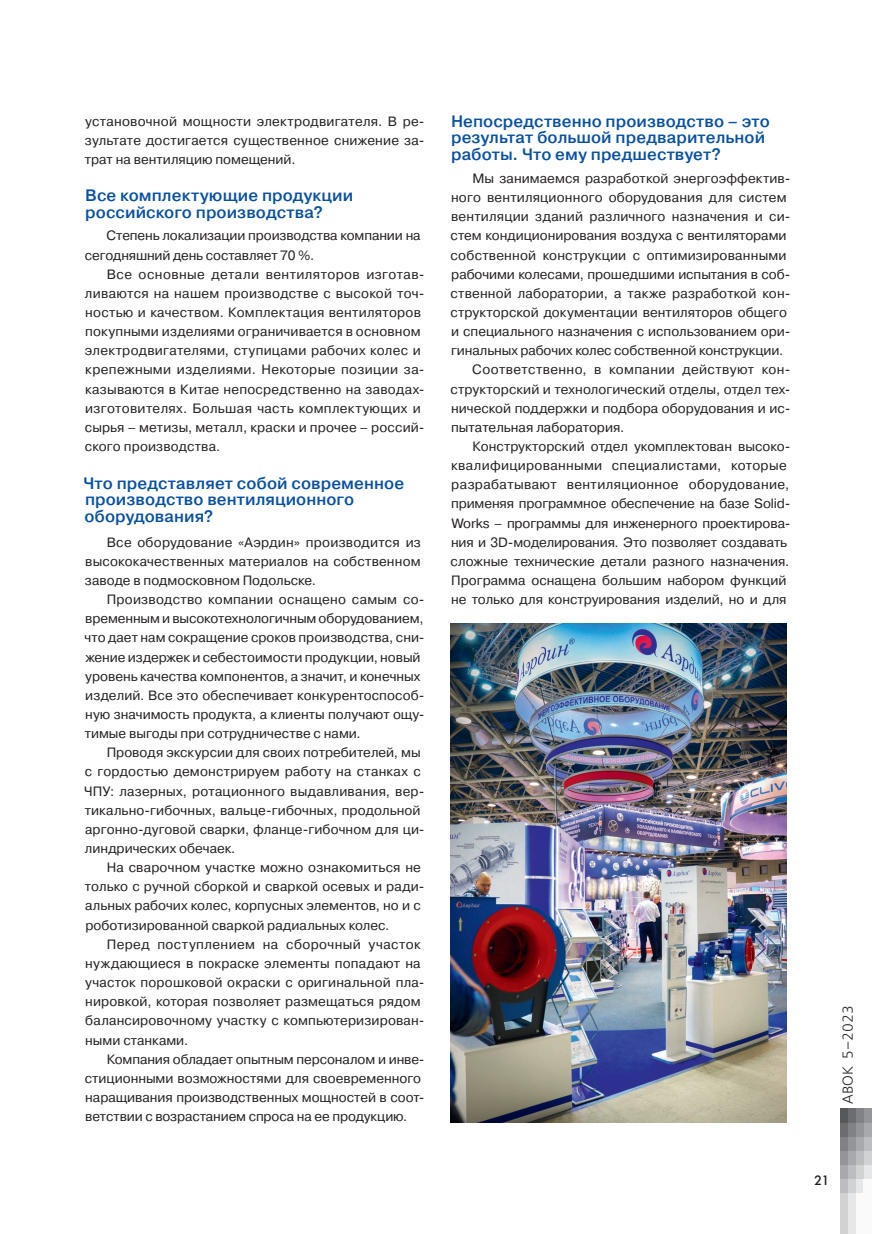
<style>
.page{position:relative;width:872px;height:1234px;background:#fff}
.page>*{position:absolute;margin:0;border:0;box-sizing:border-box;transform-origin:0 0}
.t1{font:500 16.5px/16.5px "Pragmatica";letter-spacing:.005em;color:#0850a3}
.t2{font:14.4px "Free Set Light C";color:#231f20}
.t3{font:13.5px/19.2px "Pragmatica";letter-spacing:.005em;color:#231f20}
.t4{font:13.5px "Pragmatica";letter-spacing:.025em;color:#231f20}
.t5{font:13.5px "Pragmatica";letter-spacing:.03em;color:#231f20}
.t6{font:13.5px "Futura Futuris C";color:#231f20}
</style>
<div class="page">
<div style="left:863px;top:1108px;width:9px;height:14px;background:#939598"></div>
<div style="left:863px;top:1122px;width:9px;height:14px;background:#a8a9ad"></div>
<div style="left:863px;top:1136px;width:9px;height:14px;background:#bcbdc0"></div>
<div style="left:863px;top:1150px;width:9px;height:15px;background:#d1d2d4"></div>
<div style="left:863px;top:1165px;width:9px;height:14px;background:#e6e7e9"></div>
<div style="left:855px;top:1108px;width:8px;height:14px;background:#808285"></div>
<div style="left:855px;top:1122px;width:8px;height:14px;background:#939598"></div>
<div style="left:855px;top:1136px;width:8px;height:14px;background:#a8a9ad"></div>
<div style="left:855px;top:1150px;width:8px;height:15px;background:#bcbdc0"></div>
<div style="left:855px;top:1165px;width:8px;height:14px;background:#d1d2d4"></div>
<div style="left:855px;top:1179px;width:8px;height:14px;background:#e6e7e9"></div>
<div style="left:848px;top:1108px;width:7px;height:14px;background:#6c6d70"></div>
<div style="left:848px;top:1122px;width:7px;height:14px;background:#808285"></div>
<div style="left:848px;top:1136px;width:7px;height:14px;background:#939598"></div>
<div style="left:848px;top:1150px;width:7px;height:15px;background:#a8a9ad"></div>
<div style="left:848px;top:1165px;width:7px;height:14px;background:#bcbdc0"></div>
<div style="left:848px;top:1179px;width:7px;height:14px;background:#d1d2d4"></div>
<div style="left:840px;top:1108px;width:8px;height:14px;background:#57585a"></div>
<div style="left:840px;top:1122px;width:8px;height:14px;background:#6c6d70"></div>
<div style="left:840px;top:1136px;width:8px;height:14px;background:#808285"></div>
<div style="left:840px;top:1150px;width:8px;height:15px;background:#939598"></div>
<div style="left:840px;top:1165px;width:8px;height:14px;background:#a8a9ad"></div>
<div style="left:840px;top:1179px;width:8px;height:14px;background:#bcbdc0"></div>
<div style="left:863px;top:1179px;width:9px;height:54px;background:#fafafa"></div>
<div style="left:855px;top:1193px;width:8px;height:40px;background:#fafafa"></div>
<div style="left:848px;top:1193px;width:7px;height:40px;background:#e6e7e9"></div>
<div style="left:840px;top:1193px;width:8px;height:40px;background:#d1d2d4"></div>
<img style="left:451px;top:623px;width:336px;height:498px">
<p class="t3" style="left:85px;top:111px;width:341px;text-align:justify">установочной мощности электродвигателя. В ре&shy;зультате достигается существенное снижение за&shy;трат на вентиляцию помещений.</p>
<p class="t1" style="left:85px;top:187px;width:269px">Все комплектующие продукции российского производства?</p>
<p class="t3" style="left:85px;top:226px;width:337px;text-indent:22px">Степень локализации производства компании на сегодняшний день составляет 70 %.</p>
<p class="t3" style="left:85px;top:265px;width:341px;text-indent:22px">Все основные детали вентиляторов изготав&shy;ливаются на нашем производстве с высокой точ&shy;ностью и качеством. Комплектация вентиляторов покупными изделиями ограничивается в основном электродвигателями, ступицами рабочих колес и крепежными изделиями. Некоторые позиции за&shy;казываются в Китае непосредственно на заводах&shy;изготовителях. Большая часть комплектующих и сырья – метизы, металл, краски и прочее – россий&shy;ского производства.</p>
<p class="t1" style="left:83px;top:474px;width:322px">Что представляет собой современное производство вентиляционного оборудования?</p>
<p class="t3" style="left:85px;top:532px;width:337px;text-align:justify;text-indent:22px">Все оборудование «Аэрдин» производится из высококачественных материалов на собственном заводе в подмосковном Подольске.</p>
<p class="t3" style="left:85px;top:590px;width:341px;text-indent:22px">Производство компании оснащено самым со&shy;временным и высокотехнологичным оборудованием, что дает нам сокращение сроков производства, сни&shy;жение издержек и себестоимости продукции, новый уровень качества компонентов, а значит, и конечных изделий. Все это обеспечивает конкурентоспособ&shy;ную значимость продукта, а клиенты получают ощу&shy;тимые выгоды при сотрудничестве с нами.</p>
<p class="t3" style="left:84px;top:743px;width:342px;text-indent:23px">Проводя экскурсии для своих потребителей, мы с гордостью демонстрируем работу на станках с ЧПУ: лазерных, ротационного выдавливания, вер&shy;тикально-гибочных, вальце-гибочных, продольной аргонно-дуговой сварки, фланце-гибочном для ци&shy;линдрических обечаек.</p>
<p class="t3" style="left:85px;top:858px;width:341px;text-indent:22px">На сварочном участке можно ознакомиться не только с ручной сборкой и сваркой осевых и ради&shy;альных рабочих колес, корпусных элементов, но и с роботизированной сваркой радиальных колес.</p>
<p class="t3" style="left:85px;top:934px;width:341px;text-indent:22px">Перед поступлением на сборочный участок нуждающиеся в покраске элементы попадают на участок порошковой окраски с оригинальной пла&shy;нировкой, которая позволяет размещаться рядом балансировочному участку с компьютеризирован&shy;ными станками.</p>
<p class="t3" style="left:85px;top:1049px;width:341px;text-indent:22px">Компания обладает опытным персоналом и инве&shy;стиционными возможностями для своевременного наращивания производственных мощностей в соот&shy;ветствии с возрастанием спроса на ее продукцию.</p>
<p class="t1" style="left:451px;top:113px;width:320px">Непосредственно производство – это результат большой предварительной работы. Что ему предшествует?</p>
<p class="t3" style="left:472px;top:169px;width:319px">Мы занимаемся разработкой энергоэффектив-</p>
<p class="t3" style="left:451px;top:188px;width:337px">ного вентиляционного оборудования для систем</p>
<p class="t3" style="left:451px;top:207px;width:341px">вентиляции зданий различного назначения и си-</p>
<p class="t3" style="left:450px;top:226px;width:337px">стем кондиционирования воздуха с вентиляторами</p>
<p class="t3" style="left:450px;top:245px;width:337px">собственной конструкции с оптимизированными</p>
<p class="t3" style="left:451px;top:265px;width:341px">рабочими колесами, прошедшими испытания в соб-</p>
<p class="t3" style="left:450px;top:284px;width:341px">ственной лаборатории, а также разработкой кон-</p>
<p class="t3" style="left:450px;top:303px;width:338px">структорской документации вентиляторов общего</p>
<p class="t3" style="left:451px;top:322px;width:341px">и специального назначения с использованием ори-</p>
<p class="t3" style="left:451px;top:341px;width:333px">гинальных рабочих колес собственной конструкции.</p>
<p class="t5" style="left:472px;top:361px;width:320px">Соответственно, в компании действуют кон-</p>
<p class="t3" style="left:450px;top:379px;width:341px">структорский и технологический отделы, отдел тех-</p>
<p class="t3" style="left:451px;top:398px;width:341px">нической поддержки и подбора оборудования и ис-</p>
<p class="t3" style="left:451px;top:418px;width:175px">пытательная лаборатория.</p>
<p class="t3" style="left:472px;top:437px;width:319px">Конструкторский отдел укомплектован высоко-</p>
<p class="t3" style="left:451px;top:456px;width:337px">квалифицированными специалистами, которые</p>
<p class="t4" style="left:451px;top:476px;width:339px">разрабатывают вентиляционное оборудование,</p>
<p class="t3" style="left:451px;top:494px;width:341px">применяя программное обеспечение на базе Solid-</p>
<p class="t3" style="left:452px;top:513px;width:340px">Works – программы для инженерного проектирова-</p>
<p class="t3" style="left:451px;top:532px;width:337px">ния и 3D-моделирования. Это позволяет создавать</p>
<p class="t3" style="left:450px;top:551px;width:340px">сложные технические детали разного назначения.</p>
<p class="t3" style="left:451px;top:571px;width:336px">Программа оснащена большим набором функций</p>
<p class="t3" style="left:451px;top:590px;width:337px">не только для конструирования изделий, но и для</p>
<p class="t2" style="left:840px;top:1103px;width:100px;rotate:-90deg">АВОК 5–2023</p>
<p class="t6" style="left:814px;top:1171px;width:17px">21</p>
</div>
